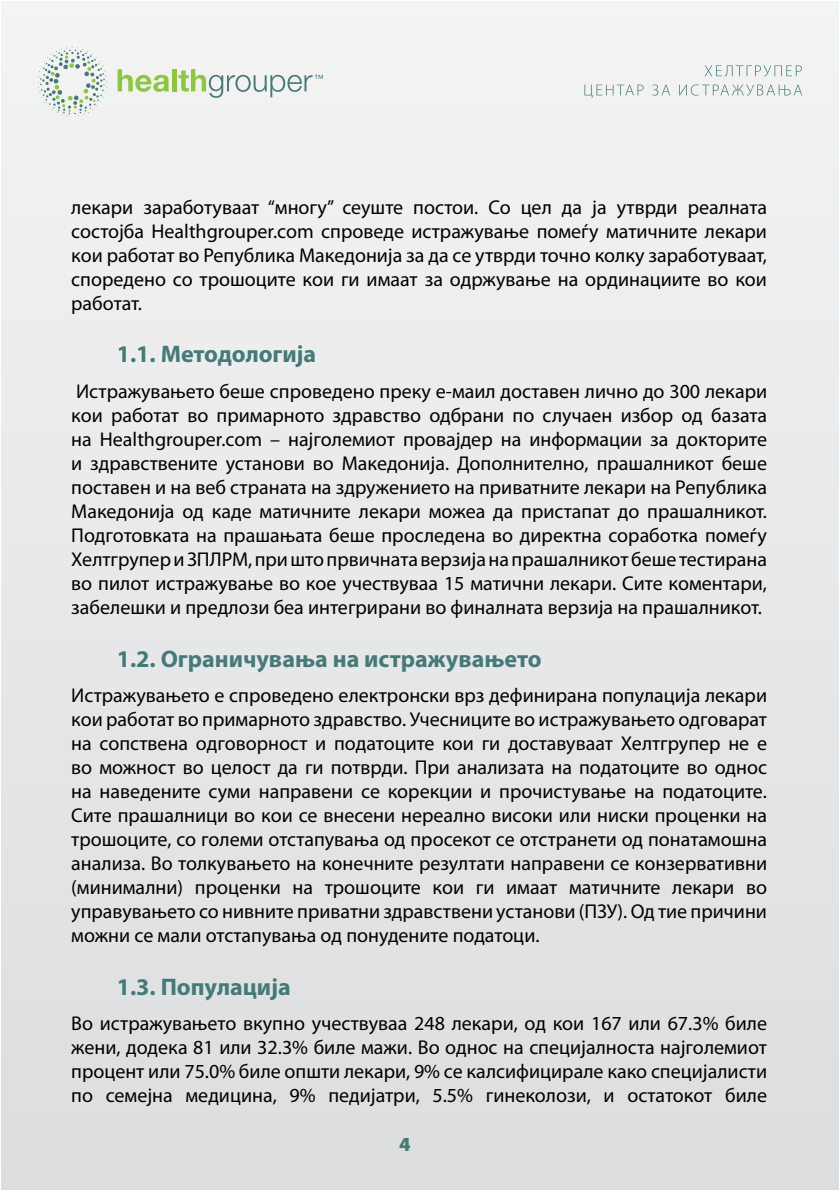
<style>
.page{position:relative;width:840px;height:1191px;background:#fff}
.page>*{position:absolute;margin:0;border:0;box-sizing:border-box;transform-origin:0 0}
.Paragraph_Style_2{font:700 24px "Myriad Pro";color:#447a78}
.body_text{font:20px/24px "Myriad Pro";color:#000;text-align:justify}
.t1{font:900 20px "Myriad Pro";color:#447a78}
</style>
<div class="page">
<div style="left:1px;top:1px;width:837px;height:1189px;background:#e7e8e9"></div>
<svg style="left:38px;top:47px;width:69px;height:69px"></svg>
<svg style="left:117px;top:69px;width:52px;height:23px"></svg>
<hr style="left:172px;top:69px;width:4px;height:22px;background:#8dc63f">
<svg style="left:178px;top:69px;width:145px;height:29px"></svg>
<svg style="left:704px;top:65px;width:97px;height:11px"></svg>
<svg style="left:584px;top:85px;width:59px;height:13px"></svg>
<svg style="left:652px;top:84px;width:17px;height:12px"></svg>
<svg style="left:679px;top:84px;width:122px;height:12px"></svg>
<p class="body_text" style="left:71px;top:194px;width:697px">лекари заработуваат “многу” сеуште постои. Со цел да ја утврди реалната состојба Healthgrouper.com спроведе истражување помеѓу матичните лекари кои работат во Република Македонија за да се утврди точно колку заработуваат, споредено со трошоците кои ги имаат за одржување на ординациите во кои работат.</p>
<p class="Paragraph_Style_2" style="left:117px;top:338px;width:201px">1.1. Методологија</p>
<p class="body_text" style="left:71px;top:379px;width:697px">Истражувањето беше спроведено преку е-маил доставен лично до 300 лекари кои работат во примарното здравство одбрани по случаен избор од базата на Healthgrouper.com – најголемиот провајдер на информации за докторите и здравствените установи во Македонија. Дополнително, прашалникот беше поставен и на веб страната на здружението на приватните лекари на Република Македонија од каде матичните лекари можеа да пристапат до прашалникот.<br>Подготовката на прашањата беше проследена во директна соработка помеѓу Хелтгрупер и ЗПЛРМ, при што првичната верзија на прашалникот беше тестирана во пилот истражување во кое учествуваа 15 матични лекари. Сите коментари, забелешки и предлози беа интегрирани во финалната верзија на прашалникот.</p>
<p class="Paragraph_Style_2" style="left:117px;top:643px;width:426px">1.2. Ограничувања на истражувањето</p>
<p class="body_text" style="left:71px;top:683px;width:697px">Истражувањето е спроведено електронски врз дефинирана популација лекари кои работат во примарното здравство. Учесниците во истражувањето одговарат на сопствена одговорност и податоците кои ги доставуваат Хелтгрупер не е во можност во целост да ги потврди. При анализата на податоците во однос на наведените суми направени се корекции и прочистување на податоците.<br>Сите прашалници во кои се внесени нереално високи или ниски проценки на трошоците, со големи отстапувања од просекот се отстранети од понатамошна анализа. Во толкувањето на конечните резултати направени се конзервативни (минимални) проценки на трошоците кои ги имаат матичните лекари во управувањето со нивните приватни здравствени установи (ПЗУ). Од тие причини можни се мали отстапувања од понудените податоци.</p>
<p class="Paragraph_Style_2" style="left:117px;top:971px;width:175px">1.3. Популација</p>
<p class="body_text" style="left:71px;top:1011px;width:697px">Во истражувањето вкупно учествуваа 248 лекари, од кои 167 или 67.3% биле жени, додека 81 или 32.3% биле мажи. Во однос на специјалноста најголемиот процент или 75.0% биле општи лекари, 9% се калсифицирале како специјалисти по семејна медицина, 9% педијатри, 5.5% гинеколози, и остатокот биле</p>
<p class="t1" style="left:399px;top:1133px;width:13px">4</p>
</div>
